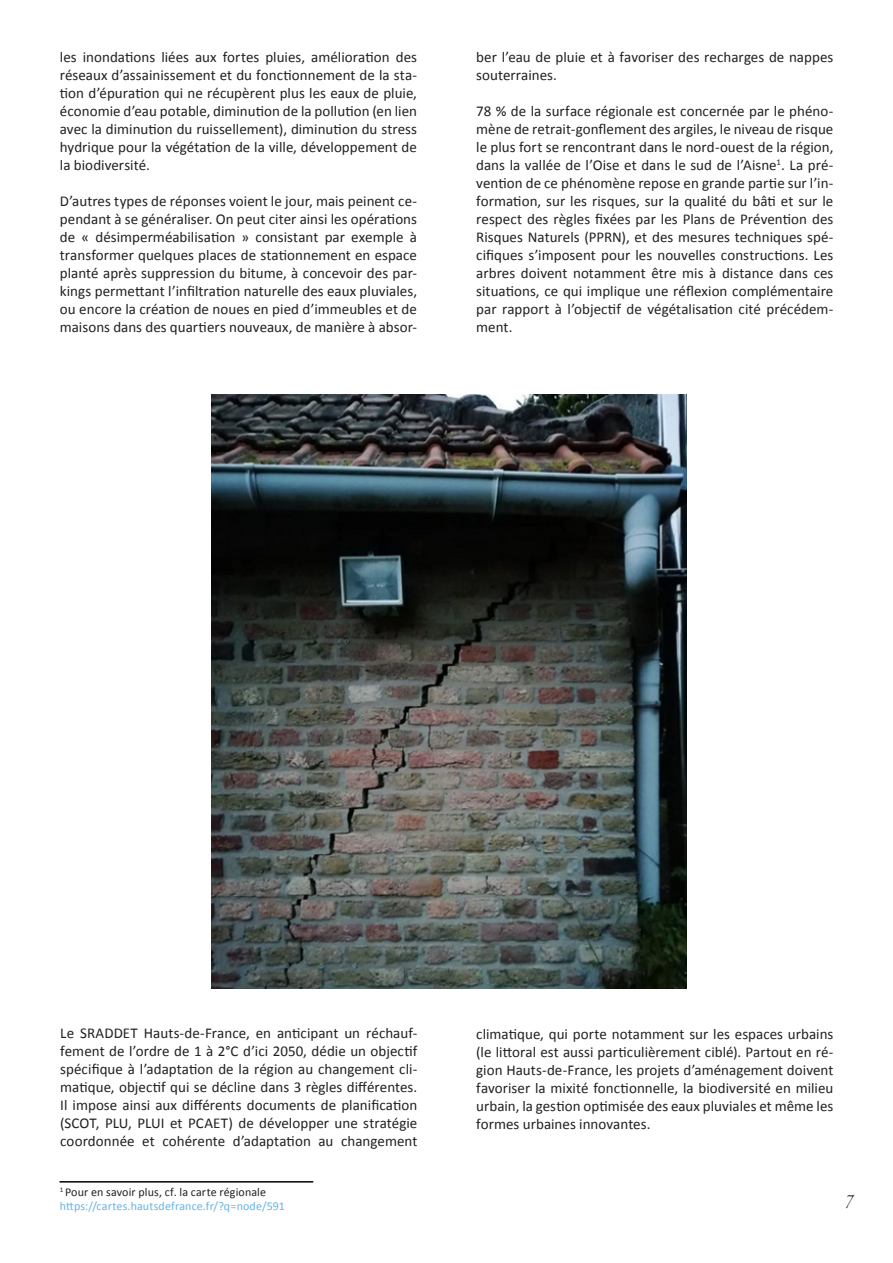
<style>
.page{position:relative;width:893px;height:1263px;background:#fff}
.page>*{position:absolute;margin:0;border:0;box-sizing:border-box;transform-origin:0 0}
.t1{font:18px "Papyrus";color:#231f20}
.TEXTE{font:15px/18px "Calibri";letter-spacing:.005em;color:#231f20;text-align:justify}
.TEXTE-2{font:12px/14.4px "Calibri";letter-spacing:.01em;color:#67b3e3}
.s1{color:#231f20}
</style>
<div class="page">
<hr style="left:60px;top:1181px;width:253px;height:1px;background:#000">
<img style="left:211px;top:395px;width:475px;height:593px">
<p class="TEXTE" style="left:60px;top:48px;width:359px">les inondations liées aux fortes pluies, amélioration des réseaux d’assainissement et du fonctionnement de la sta&shy;tion d’épuration qui ne récupèrent plus les eaux de pluie, économie d’eau potable, diminution de la pollution (en lien avec la diminution du ruissellement), diminution du stress hydrique pour la végétation de la ville, développement de la biodiversité.</p>
<p class="TEXTE" style="left:60px;top:192px;width:359px">D’autres types de réponses voient le jour, mais peinent ce&shy;pendant à se généraliser. On peut citer ainsi les opérations de « désimperméabilisation » consistant par exemple à transformer quelques places de stationnement en espace planté après suppression du bitume, à concevoir des par&shy;kings permettant l’infiltration naturelle des eaux pluviales, ou encore la création de noues en pied d’immeubles et de maisons dans des quartiers nouveaux, de manière à absor-</p>
<p class="TEXTE" style="left:476px;top:48px;width:359px">ber l’eau de pluie et à favoriser des recharges de nappes souterraines.</p>
<p class="TEXTE" style="left:476px;top:102px;width:359px">78 % de la surface régionale est concernée par le phéno&shy;mène de retrait-gonflement des argiles, le niveau de risque le plus fort se rencontrant dans le nord-ouest de la région, dans la vallée de l’Oise et dans le sud de l’Aisne<sup>1</sup>. La pré&shy;vention de ce phénomène repose en grande partie sur l’in&shy;formation, sur les risques, sur la qualité du bâti et sur le respect des règles fixées par les Plans de Prévention des Risques Naturels (PPRN), et des mesures techniques spé&shy;cifiques s’imposent pour les nouvelles constructions. Les arbres doivent notamment être mis à distance dans ces situations, ce qui implique une réflexion complémentaire par rapport à l’objectif de végétalisation cité précédem&shy;ment.</p>
<p class="TEXTE" style="left:60px;top:1023px;width:359px">Le SRADDET Hauts-de-France, en anticipant un réchauf&shy;fement de l’ordre de 1 à 2°C d’ici 2050, dédie un objectif spécifique à l’adaptation de la région au changement cli&shy;matique, objectif qui se décline dans 3 règles différentes.<br>Il impose ainsi aux différents documents de planification (SCOT, PLU, PLUI et PCAET) de développer une stratégie coordonnée et cohérente d’adaptation au changement</p>
<p class="TEXTE" style="left:476px;top:1025px;width:359px">climatique, qui porte notamment sur les espaces urbains (le littoral est aussi particulièrement ciblé). Partout en ré&shy;gion Hauts-de-France, les projets d’aménagement doivent favoriser la mixité fonctionnelle, la biodiversité en milieu urbain, la gestion optimisée des eaux pluviales et même les formes urbaines innovantes.</p>
<p class="TEXTE-2" style="left:60px;top:1185px;width:227px"><sup>1</sup> <span class="s1">Pour en savoir plus, cf. la carte régionale </span>https://cartes.hautsdefrance.fr/?q=node/591</p>
<p class="t1" style="left:845px;top:1188px;width:12px">7</p>
</div>
